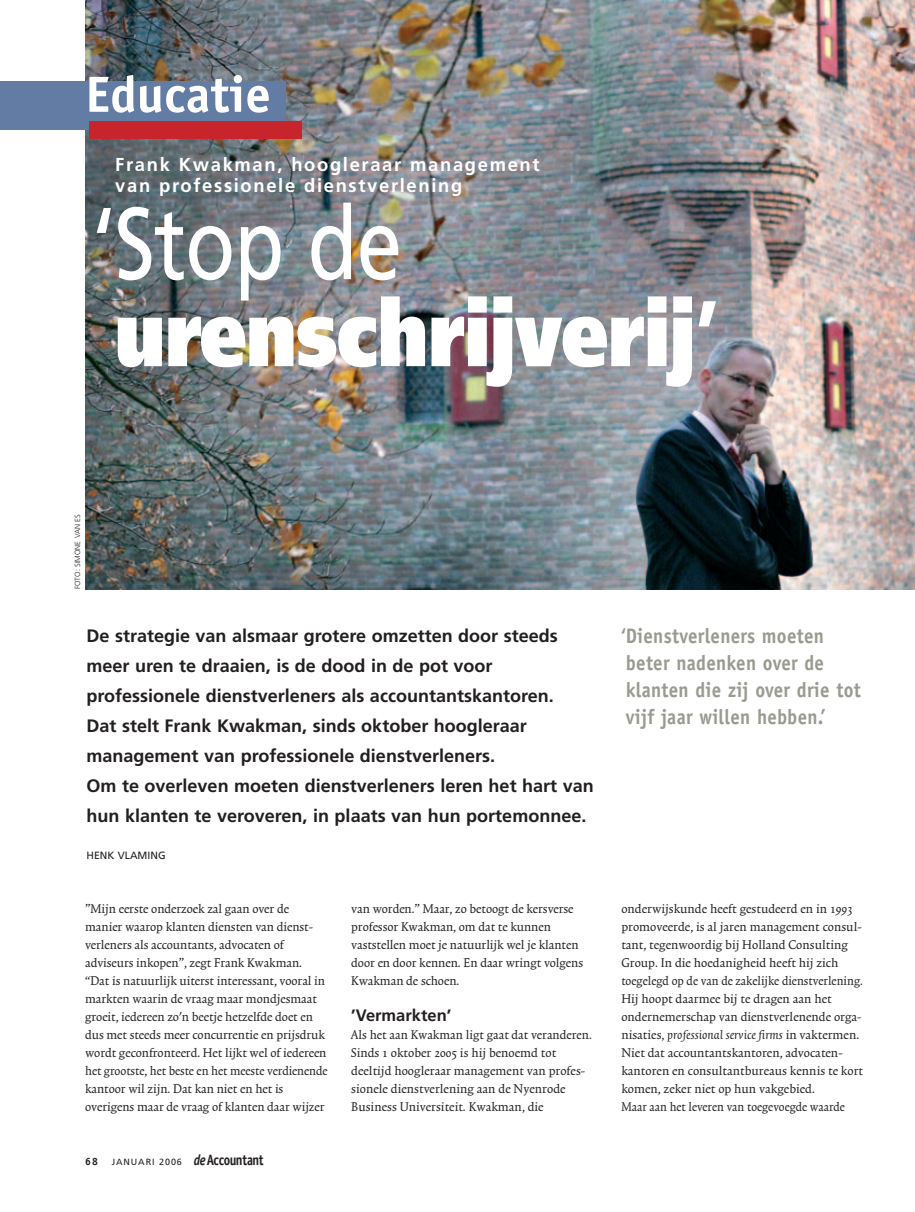
<style>
.page{position:relative;width:915px;height:1212px;background:#fff}
.page>*{position:absolute;margin:0;border:0;box-sizing:border-box;transform-origin:0 0}
.t1{font:102px "Frutiger LT Std";letter-spacing:-.01em;color:#fff;scale:.8 1}
.t2{font:900 93px "Frutiger LT Std";letter-spacing:-.01em;color:#fff;scale:.8 1}
.t3{font:700 51px "Officina Sans Std";color:#fff}
.t4{font:700 21px/27px "Officina Sans Std";letter-spacing:.015em;color:#989b90;scale:.9 1}
.t5{font:700 18.75px/21px "Frutiger LT Std";letter-spacing:.09em;color:#fff}
.t6{font:700 18px/30px "Frutiger LT Std";color:#231f20}
.t7{font:700 16.5px "Frutiger LT Std";color:#231f20}
.t8{font:15px/18px "Trinite No 1 Rom Con";color:#231f20}
.t9{font:italic 15px "Trinite No 1";letter-spacing:.005em;color:#231f20}
.t10{font:10.5px "Frutiger LT Std";color:#231f20}
.t11{font:700 10.5px "Officina Sans Std";color:#231f20}
.t12{font:9px "Frutiger LT Std";letter-spacing:.1em;color:#231f20}
.t13{font:300 7.5px "Frutiger LT Std";color:#231f20}
.s1{font-style:inherit}
.s2{font-family:"Officina Sans Std";font-weight:700;font-style:italic;font-size:15px}
.s3{font-family:"Officina Sans Std";font-weight:700;font-size:15px}
.s4{font-family:"Trinite No 1 Rom Con";font-style:normal}
</style>
<div class="page">
<img style="left:85px;top:0;width:829px;height:589px">
<div style="left:0;top:81px;width:285px;height:49px;background:#627ca4"></div>
<div style="left:89px;top:121px;width:213px;height:18px;background:#c8242b"></div>
<h3 class="t3" style="left:85px;top:75px;width:187px">Educatie</h3>
<p class="t5" style="left:115px;top:155px;width:425px">Frank Kwakman, hoogleraar management van professionele dienstverlening</p>
<h1 class="t1" style="left:92px;top:194px;width:388px">‘ Stop de</h1>
<h2 class="t2" style="left:114px;top:289px;width:758px">urenschrijverij<span class="s1">’</span></h2>
<p class="t13" style="left:74px;top:589px;width:76px;rotate:-90deg">FOTO: SIMONE VAN ES</p>
<p class="t6" style="left:86px;top:621px;width:508px">De strategie van alsmaar grotere omzetten door steeds meer uren te draaien, is de dood in de pot voor professionele dienstverleners als accountantskantoren.<br>Dat stelt Frank Kwakman, sinds oktober hoogleraar management van professionele dienstverleners.<br>Om te overleven moeten dienstverleners leren het hart van hun klanten te veroveren, in plaats van hun portemonnee.</p>
<p class="t10" style="left:86px;top:850px;width:81px">HENK VLAMING</p>
<p class="t8" style="left:85px;top:901px;width:244px">”Mijn eerste onderzoek zal gaan over de manier waarop klanten diensten van dienst&shy;verleners als accountants, advocaten of adviseurs inkopen”, zegt Frank Kwakman. “Dat is natuurlijk uiterst interessant, vooral in markten waarin de vraag maar mondjesmaat groeit, iedereen zo'n beetje hetzelfde doet en dus met steeds meer concurrentie en prijsdruk wordt geconfronteerd. Het lijkt wel of iedereen het grootste, het beste en het meeste verdienende kantoor wil zijn. Dat kan niet en het is overigens maar de vraag of klanten daar wijzer</p>
<p class="t8" style="left:351px;top:901px;width:233px">van worden.” Maar, zo betoogt de kersverse professor Kwakman, om dat te kunnen vaststellen moet je natuurlijk wel je klanten door en door kennen. En daar wringt volgens Kwakman de schoen.</p>
<p class="t7" style="left:351px;top:1007px;width:101px">’Vermarkten’</p>
<p class="t8" style="left:351px;top:1027px;width:242px">Als het aan Kwakman ligt gaat dat veranderen.<br>Sinds 1 oktober 2005 is hij benoemd tot deeltijd hoogleraar management van profes&shy;sionele dienstverlening aan de Nyenrode Business Universiteit. Kwakman, die</p>
<p class="t11" style="left:85px;top:1158px;width:14px">68</p>
<p class="t12" style="left:112px;top:1158px;width:153px">JANUARI 2006 <span class="s2">de</span><span class="s3">Accountant</span></p>
<h3 class="t4" style="left:621px;top:624px;width:267px">‘ Dienstverleners moeten beter nadenken over de klanten die zij over drie tot vijf jaar willen hebben.’</h3>
<p class="t8" style="left:621px;top:901px;width:243px">onderwijskunde heeft gestudeerd en in 1993 promoveerde, is al jaren management consul&shy;tant, tegenwoordig bij Holland Consulting Group. In die hoedanigheid heeft hij zich toegelegd op de van de zakelijke dienstverlening.<br>Hij hoopt daarmee bij te dragen aan het ondernemerschap van dienstverlenende orga-</p>
<p class="t9" style="left:621px;top:1030px;width:239px"><span class="s4">nisaties,</span> professional service firms <span class="s4">in vaktermen.</span></p>
<p class="t8" style="left:621px;top:1045px;width:243px">Niet dat accountantskantoren, advocaten&shy;kantoren en consultantbureaus kennis te kort komen, zeker niet op hun vakgebied.<br>Maar aan het leveren van toegevoegde waarde</p>
</div>
